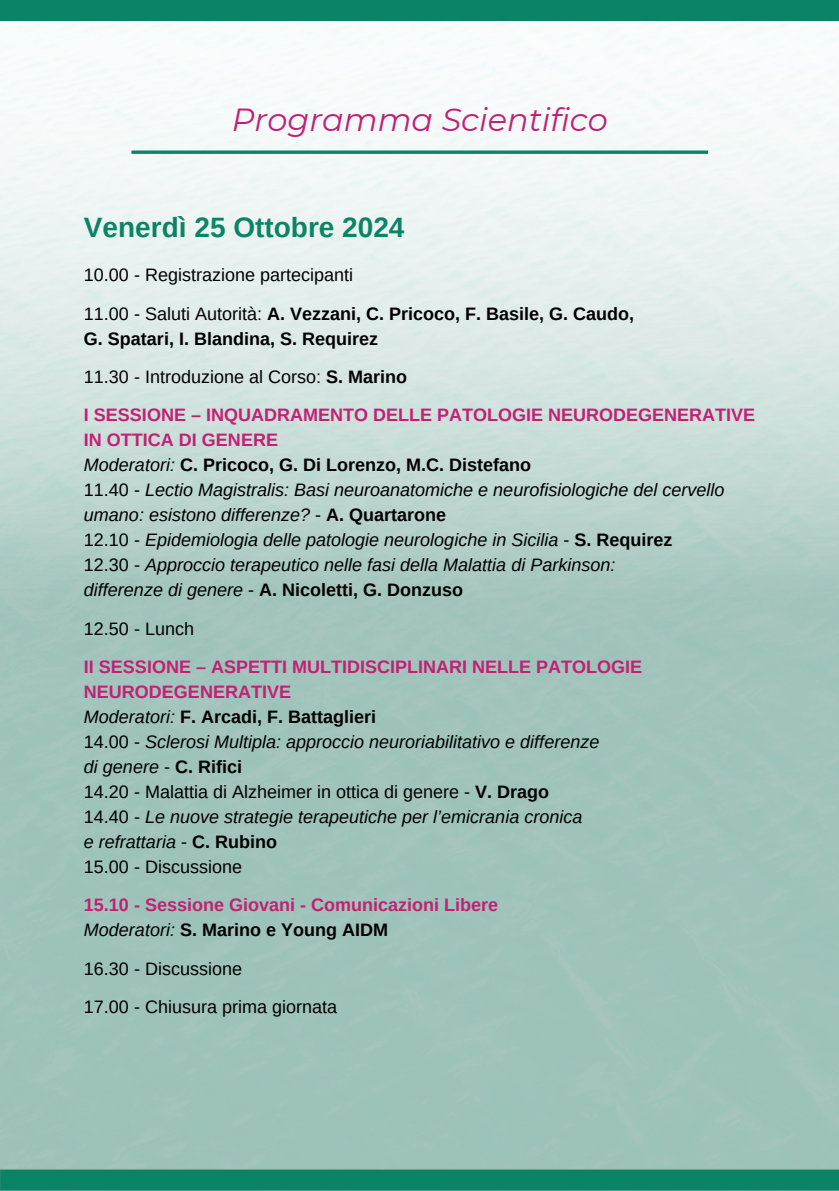
<style>
.page{position:relative;width:839px;height:1191px;background:#fff}
.page>*{position:absolute;margin:0;border:0;box-sizing:border-box;transform-origin:0 0}
.t1{font:italic 32px "Montserrat";color:#c22073}
.t2{font:700 28px "Arimo";color:#0b8466}
.t3{font:italic 18px/25px "Arimo";color:#000}
.t4{font:700 18px "Arimo";color:#000}
.t5{font:18px "Arimo";color:#000}
.t6{font:700 18px/25px "Arimo";color:#c22073}
.s1{font-weight:400}
.s2{font-weight:700}
.s3{font-weight:400;font-style:italic}
.s4{font-style:normal}
.s5{font-weight:700;font-style:normal}
</style>
<div class="page">
<img style="left:0;top:21px;width:838px;height:1149px">
<div style="left:0;top:0;width:838px;height:21px;background:#0b8466"></div>
<div style="left:0;top:1170px;width:838px;height:21px;background:#0b8466"></div>
<hr style="left:131px;top:151px;width:577px;height:3px;background:#0b8466">
<p class="t1" style="left:232px;top:100px;width:377px">Programma Scientifico</p>
<h1 class="t2" style="left:84px;top:211px;width:322px">Venerdì 25 Ottobre 2024</h1>
<h2 class="t5" style="left:84px;top:265px;width:271px">10.00 - Registrazione partecipanti</h2>
<p class="t4" style="left:84px;top:303px;width:552px"><span class="s1">11.00 - Saluti Autorità:</span> A. Vezzani, C. Pricoco, F. Basile, G. Caudo,</p>
<p class="t4" style="left:84px;top:328px;width:295px">G. Spatari, I. Blandina, S. Requirez</p>
<p class="t5" style="left:84px;top:367px;width:325px">11.30 - Introduzione al Corso: <span class="s2">S. Marino</span></p>
<p class="t6" style="left:84px;top:403px;width:672px">I SESSIONE – INQUADRAMENTO DELLE PATOLOGIE NEURODEGENERATIVE<br>IN OTTICA DI GENERE</p>
<p class="t4" style="left:84px;top:455px;width:448px"><span class="s3">Moderatori:</span> C. Pricoco, G. Di Lorenzo, M.C. Distefano</p>
<p class="t3" style="left:84px;top:478px;width:642px"><span class="s4">11.40 -</span> Lectio Magistralis: Basi neuroanatomiche e neurofisiologiche del cervello umano: esistono differenze? <span class="s4">-</span> <span class="s5">A. Quartarone</span></p>
<p class="t3" style="left:84px;top:528px;width:590px"><span class="s4">12.10 -</span> Epidemiologia delle patologie neurologiche in Sicilia <span class="s4">-</span> <span class="s5">S. Requirez</span></p>
<p class="t3" style="left:84px;top:553px;width:533px"><span class="s4">12.30 -</span> Approccio terapeutico nelle fasi della Malattia di Parkinson:</p>
<p class="t4" style="left:84px;top:580px;width:380px"><span class="s3">differenze di genere</span> <span class="s1">-</span> A. Nicoletti, G. Donzuso</p>
<p class="t5" style="left:84px;top:618px;width:112px">12.50 - Lunch</p>
<p class="t6" style="left:84px;top:654px;width:559px">II SESSIONE – ASPETTI MULTIDISCIPLINARI NELLE PATOLOGIE<br>NEURODEGENERATIVE</p>
<p class="t4" style="left:84px;top:707px;width:293px"><span class="s3">Moderatori:</span> F. Arcadi, F. Battaglieri</p>
<p class="t3" style="left:84px;top:729px;width:517px"><span class="s4">14.00 -</span> Sclerosi Multipla: approccio neuroriabilitativo e differenze</p>
<p class="t3" style="left:84px;top:754px;width:160px">di genere <span class="s4">-</span> <span class="s5">C. Rifici</span></p>
<p class="t5" style="left:84px;top:782px;width:467px">14.20 - Malattia di Alzheimer in ottica di genere - <span class="s2">V. Drago</span></p>
<p class="t3" style="left:84px;top:804px;width:500px"><span class="s4">14.40 -</span> Le nuove strategie terapeutiche per l’emicrania cronica</p>
<p class="t3" style="left:84px;top:829px;width:194px">e refrattaria <span class="s4">-</span> <span class="s5">C. Rubino</span></p>
<p class="t5" style="left:84px;top:857px;width:160px">15.00 - Discussione</p>
<p class="t6" style="left:84px;top:893px;width:415px">15.10 - Sessione Giovani - Comunicazioni Libere</p>
<p class="t4" style="left:84px;top:920px;width:305px"><span class="s3">Moderatori:</span> S. Marino e Young AIDM</p>
<p class="t5" style="left:84px;top:958px;width:160px">16.30 - Discussione</p>
<p class="t5" style="left:84px;top:997px;width:255px">17.00 - Chiusura prima giornata</p>
</div>
